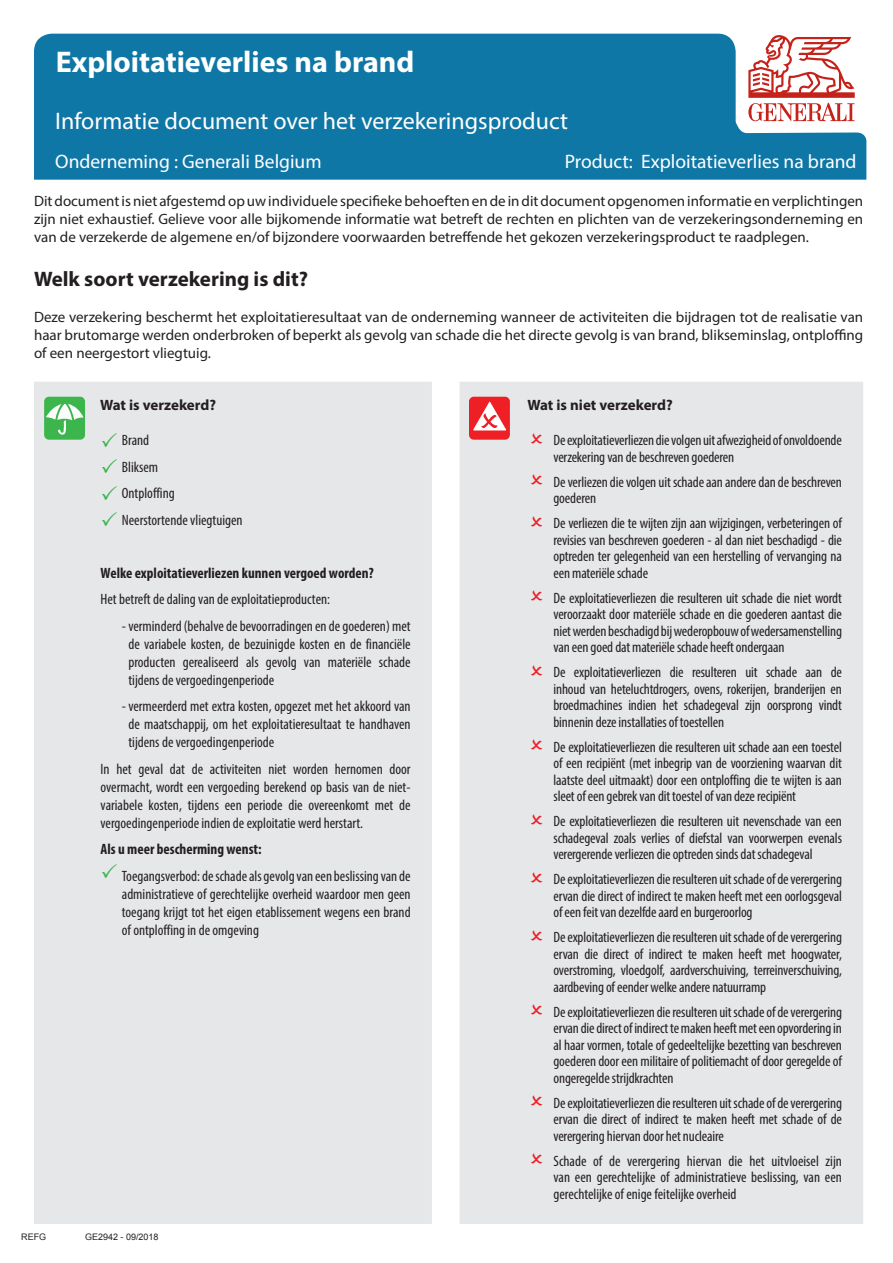
<style>
.page{position:relative;width:893px;height:1263px;background:#fff}
.page>*{position:absolute;margin:0;border:0;box-sizing:border-box;transform-origin:0 0}
.t1{font:700 30px "Myriad Pro";color:#fff}
.t2{font:24px "Myriad Pro";color:#fff}
.t3{font:700 21px "Myriad Pro";color:#231f20}
.t4{font:19.5px "Myriad Pro";color:#fff}
.t5{font:condensed 15px/16.5px "Myriad Pro";letter-spacing:-.01em;color:#231f20;text-align:justify}
.t6{font:15px/18px "Myriad Pro";color:#231f20;text-align:justify}
.t7{font:700 condensed 15px "Myriad Pro";color:#231f20}
.t8{font:700 15px "Myriad Pro";color:#231f20}
.t9{font:9px "Arial";color:#231f20}
</style>
<div class="page">
<div style="left:34px;top:34px;width:832px;height:146px;background:#0f77a6"></div>
<div style="left:34px;top:382px;width:829px;height:842px;background:#e6e7e9"></div>
<div style="left:44px;top:397px;width:41px;height:43px;background:#3cb54c;border-radius:5px"></div>
<svg style="left:46px;top:404px;width:38px;height:31px"></svg>
<div style="left:469px;top:397px;width:41px;height:43px;background:#ee2026;border-radius:5px"></div>
<svg style="left:473px;top:401px;width:34px;height:29px"></svg>
<svg style="left:748px;top:35px;width:107px;height:86px"></svg>
<svg style="left:102px;top:432px;width:15px;height:15px"></svg>
<svg style="left:102px;top:459px;width:15px;height:14px"></svg>
<svg style="left:102px;top:485px;width:15px;height:15px"></svg>
<svg style="left:102px;top:512px;width:15px;height:14px"></svg>
<svg style="left:102px;top:863px;width:15px;height:15px"></svg>
<svg style="left:531px;top:433px;width:11px;height:10px"></svg>
<svg style="left:531px;top:474px;width:11px;height:11px"></svg>
<svg style="left:531px;top:516px;width:11px;height:10px"></svg>
<svg style="left:531px;top:590px;width:11px;height:11px"></svg>
<svg style="left:531px;top:665px;width:11px;height:10px"></svg>
<svg style="left:531px;top:739px;width:11px;height:11px"></svg>
<svg style="left:531px;top:814px;width:11px;height:10px"></svg>
<svg style="left:531px;top:872px;width:11px;height:10px"></svg>
<svg style="left:531px;top:930px;width:11px;height:10px"></svg>
<svg style="left:531px;top:1004px;width:11px;height:11px"></svg>
<svg style="left:531px;top:1095px;width:11px;height:11px"></svg>
<svg style="left:531px;top:1153px;width:11px;height:11px"></svg>
<h1 class="t1" style="left:56px;top:42px;width:360px">Exploitatieverlies na brand</h1>
<h2 class="t2" style="left:55px;top:106px;width:514px">Informatie document over het verzekeringsproduct</h2>
<h3 class="t4" style="left:55px;top:149px;width:268px">Onderneming : Generali Belgium</h3>
<h3 class="t4" style="left:565px;top:149px;width:293px">Product: Exploitatieverlies na brand</h3>
<p class="t6" style="left:34px;top:192px;width:831px">Dit document is niet afgestemd op uw individuele specifieke behoeften en de in dit document opgenomen informatie en verplichtingen zijn niet exhaustief. Gelieve voor alle bijkomende informatie wat betreft de rechten en plichten van de verzekeringsonderneming en van de verzekerde de algemene en/of bijzondere voorwaarden betreffende het gekozen verzekeringsproduct te raadplegen.</p>
<h3 class="t3" style="left:34px;top:265px;width:276px">Welk soort verzekering is dit?</h3>
<p class="t6" style="left:34px;top:307px;width:831px">Deze verzekering beschermt het exploitatieresultaat van de onderneming wanneer de activiteiten die bijdragen tot de realisatie van haar brutomarge werden onderbroken of beperkt als gevolg van schade die het directe gevolg is van brand, blikseminslag, ontploffing of een neergestort vliegtuig.</p>
<p class="t8" style="left:100px;top:395px;width:118px">Wat is verzekerd?</p>
<p class="t8" style="left:527px;top:395px;width:147px">Wat is niet verzekerd?</p>
<p class="t5" style="left:122px;top:427px;width:122px;line-height:26.5px;text-align:left">Brand<br>Bliksem<br>Ontploffing<br>Neerstortende vliegtuigen</p>
<p class="t7" style="left:101px;top:563px;width:275px">Welke exploitatieverliezen kunnen vergoed worden?</p>
<p class="t5" style="left:101px;top:591px;width:231px">Het betreft de daling van de exploitatieproducten:</p>
<p class="t5" style="left:128px;top:617px;width:284px;line-height:18px;text-indent:-7px">- verminderd (behalve de bevoorradingen en de goederen) met de variabele kosten, de bezuinigde kosten en de financiële producten gerealiseerd als gevolg van materiële schade tijdens de vergoedingenperiode</p>
<p class="t5" style="left:128px;top:697px;width:284px;line-height:18px;text-indent:-7px">- vermeerderd met extra kosten, opgezet met het akkoord van de maatschappij, om het exploitatieresultaat te handhaven tijdens de vergoedingenperiode</p>
<p class="t5" style="left:101px;top:760px;width:312px;line-height:18px">In het geval dat de activiteiten niet worden hernomen door overmacht, wordt een vergoeding berekend op basis van de niet&shy;variabele kosten, tijdens een periode die overeenkomt met de vergoedingenperiode indien de exploitatie werd herstart.</p>
<p class="t7" style="left:101px;top:840px;width:163px">Als u meer bescherming wenst:</p>
<p class="t5" style="left:122px;top:867px;width:290px;line-height:18px">Toegangsverbod: de schade als gevolg van een beslissing van de administratieve of gerechtelijke overheid waardoor men geen toegang krijgt tot het eigen etablissement wegens een brand of ontploffing in de omgeving</p>
<p class="t5" style="left:553px;top:432px;width:290px">De exploitatieverliezen die volgen uit afwezigheid of onvoldoende verzekering van de beschreven goederen</p>
<p class="t5" style="left:553px;top:473px;width:290px">De verliezen die volgen uit schade aan andere dan de beschreven goederen</p>
<p class="t5" style="left:553px;top:515px;width:290px">De verliezen die te wijten zijn aan wijzigingen, verbeteringen of revisies van beschreven goederen - al dan niet beschadigd - die optreden ter gelegenheid van een herstelling of vervanging na een materiële schade</p>
<p class="t5" style="left:553px;top:589px;width:290px">De exploitatieverliezen die resulteren uit schade die niet wordt veroorzaakt door materiële schade en die goederen aantast die niet werden beschadigd bij wederopbouw of wedersamenstelling van een goed dat materiële schade heeft ondergaan</p>
<p class="t5" style="left:553px;top:664px;width:290px">De exploitatieverliezen die resulteren uit schade aan de inhoud van heteluchtdrogers, ovens, rokerijen, branderijen en broedmachines indien het schadegeval zijn oorsprong vindt binnenin deze installaties of toestellen</p>
<p class="t5" style="left:553px;top:738px;width:290px">De exploitatieverliezen die resulteren uit schade aan een toestel of een recipiënt (met inbegrip van de voorziening waarvan dit laatste deel uitmaakt) door een ontploffing die te wijten is aan sleet of een gebrek van dit toestel of van deze recipiënt</p>
<p class="t5" style="left:553px;top:813px;width:290px">De exploitatieverliezen die resulteren uit nevenschade van een schadegeval zoals verlies of diefstal van voorwerpen evenals verergerende verliezen die optreden sinds dat schadegeval</p>
<p class="t5" style="left:553px;top:871px;width:290px">De exploitatieverliezen die resulteren uit schade of de verergering ervan die direct of indirect te maken heeft met een oorlogsgeval of een feit van dezelfde aard en burgeroorlog</p>
<p class="t5" style="left:553px;top:929px;width:290px">De exploitatieverliezen die resulteren uit schade of de verergering ervan die direct of indirect te maken heeft met hoogwater, overstroming, vloedgolf, aardverschuiving, terreinverschuiving, aardbeving of eender welke andere natuurramp</p>
<p class="t5" style="left:553px;top:1003px;width:290px">De exploitatieverliezen die resulteren uit schade of de verergering ervan die direct of indirect te maken heeft met een opvordering in al haar vormen, totale of gedeeltelijke bezetting van beschreven goederen door een militaire of politiemacht of door geregelde of ongeregelde strijdkrachten</p>
<p class="t5" style="left:553px;top:1094px;width:290px">De exploitatieverliezen die resulteren uit schade of de verergering ervan die direct of indirect te maken heeft met schade of de verergering hiervan door het nucleaire</p>
<p class="t5" style="left:553px;top:1152px;width:290px">Schade of de verergering hiervan die het uitvloeisel zijn van een gerechtelijke of administratieve beslissing, van een gerechtelijke of enige feitelijke overheid</p>
<p class="t9" style="left:21px;top:1231px;width:27px">REFG</p>
<p class="t9" style="left:85px;top:1231px;width:75px">GE2942 - 09/2018</p>
</div>
